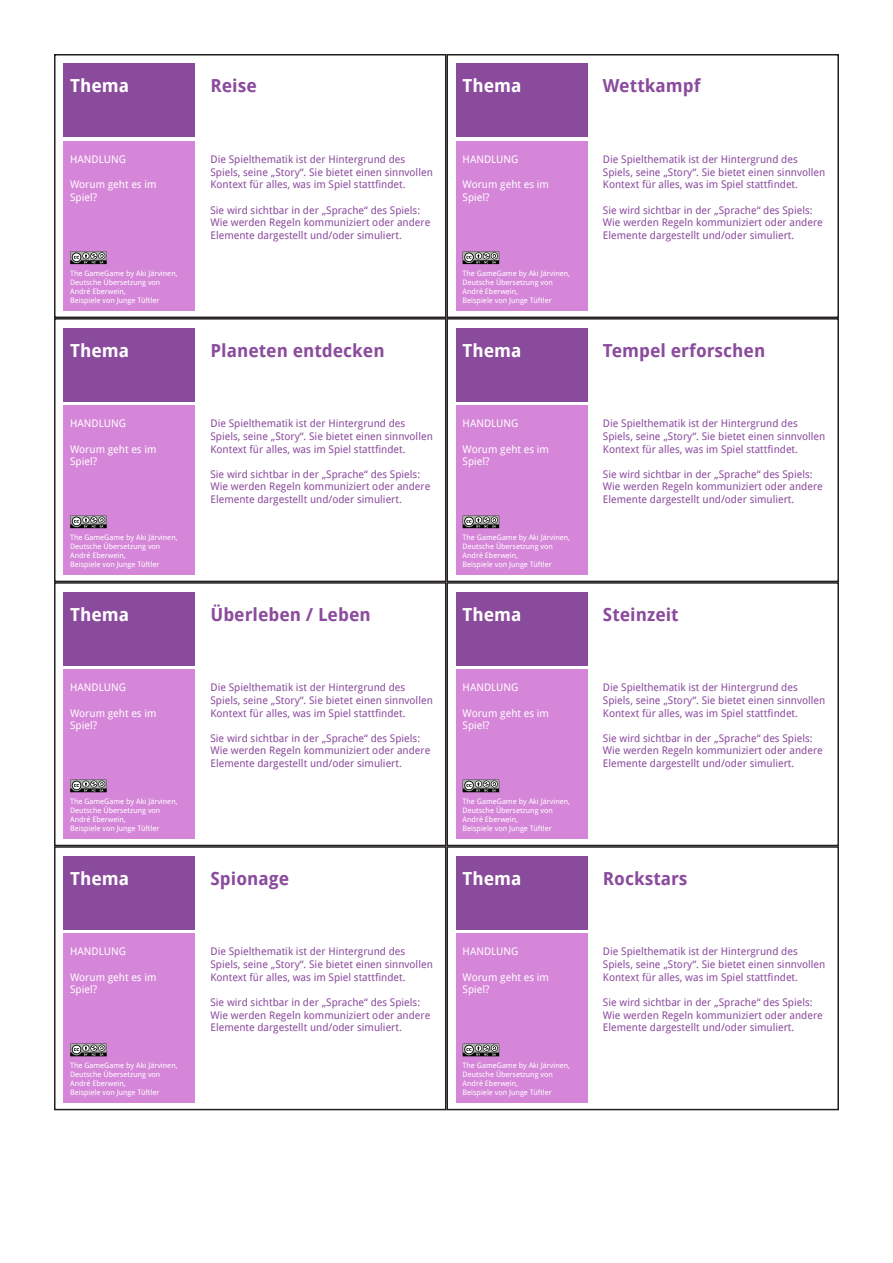
<style>
.page{position:relative;width:893px;height:1263px;background:#fff}
.page>*{position:absolute;margin:0;border:0;box-sizing:border-box;transform-origin:0 0}
.t1{font:700 18px "Droid Sans";color:#8b4b9d}
.t2{font:700 18px "Droid Sans";color:#fff}
.t3{font:10.5px/12.6px "Droid Sans";color:#8b4b9d}
.t4{font:10.5px/12.6px "Droid Sans";color:#fff}
.t5{font:7.5px/9px "Droid Sans";color:#fff}
</style>
<div class="page">
<div style="left:63px;top:63px;width:132px;height:74px;background:#8b4b9d"></div>
<div style="left:63px;top:328px;width:132px;height:73px;background:#8b4b9d"></div>
<div style="left:63px;top:592px;width:132px;height:74px;background:#8b4b9d"></div>
<div style="left:63px;top:856px;width:132px;height:74px;background:#8b4b9d"></div>
<div style="left:456px;top:63px;width:131px;height:74px;background:#8b4b9d"></div>
<div style="left:456px;top:328px;width:131px;height:73px;background:#8b4b9d"></div>
<div style="left:456px;top:592px;width:131px;height:74px;background:#8b4b9d"></div>
<div style="left:456px;top:856px;width:131px;height:74px;background:#8b4b9d"></div>
<div style="left:63px;top:141px;width:132px;height:169px;background:#d686d8"></div>
<div style="left:63px;top:405px;width:132px;height:169px;background:#d686d8"></div>
<div style="left:63px;top:669px;width:132px;height:169px;background:#d686d8"></div>
<div style="left:63px;top:933px;width:132px;height:170px;background:#d686d8"></div>
<div style="left:456px;top:141px;width:131px;height:169px;background:#d686d8"></div>
<div style="left:456px;top:405px;width:131px;height:169px;background:#d686d8"></div>
<div style="left:456px;top:669px;width:131px;height:169px;background:#d686d8"></div>
<div style="left:456px;top:933px;width:131px;height:170px;background:#d686d8"></div>
<div style="left:54px;top:54px;width:392px;height:264px;border:2px solid #231f20"></div>
<div style="left:54px;top:318px;width:392px;height:264px;border:2px solid #231f20"></div>
<div style="left:54px;top:582px;width:392px;height:264px;border:2px solid #231f20"></div>
<div style="left:54px;top:846px;width:392px;height:264px;border:2px solid #231f20"></div>
<div style="left:446px;top:54px;width:393px;height:264px;border:2px solid #231f20"></div>
<div style="left:446px;top:318px;width:393px;height:264px;border:2px solid #231f20"></div>
<div style="left:446px;top:582px;width:393px;height:264px;border:2px solid #231f20"></div>
<div style="left:446px;top:846px;width:393px;height:264px;border:2px solid #231f20"></div>
<svg style="left:70px;top:251px;width:37px;height:14px"></svg>
<svg style="left:70px;top:515px;width:37px;height:14px"></svg>
<svg style="left:70px;top:779px;width:37px;height:14px"></svg>
<svg style="left:70px;top:1043px;width:37px;height:14px"></svg>
<svg style="left:463px;top:251px;width:37px;height:14px"></svg>
<svg style="left:463px;top:515px;width:37px;height:14px"></svg>
<svg style="left:463px;top:779px;width:37px;height:14px"></svg>
<svg style="left:463px;top:1043px;width:37px;height:14px"></svg>
<h1 class="t2" style="left:70px;top:76px;width:60px">Thema</h1>
<h1 class="t1" style="left:210px;top:76px;width:48px">Reise</h1>
<h1 class="t2" style="left:463px;top:76px;width:60px">Thema</h1>
<h1 class="t1" style="left:603px;top:76px;width:99px">Wettkampf</h1>
<p class="t4" style="left:70px;top:153px;width:57px">HANDLUNG</p>
<p class="t4" style="left:70px;top:179px;width:88px">Worum geht es im<br>Spiel?</p>
<p class="t3" style="left:210px;top:153px;width:224px">Die Spielthematik ist der Hintergrund des<br>Spiels, seine „Story“. Sie bietet einen sinnvollen<br>Kontext für alles, was im Spiel stattfindet.</p>
<p class="t3" style="left:210px;top:204px;width:221px">Sie wird sichtbar in der „Sprache“ des Spiels:<br>Wie werden Regeln kommuniziert oder andere<br>Elemente dargestellt und/oder simuliert.</p>
<p class="t4" style="left:463px;top:153px;width:57px">HANDLUNG</p>
<p class="t4" style="left:463px;top:178px;width:88px">Worum geht es im<br>Spiel?</p>
<p class="t3" style="left:603px;top:153px;width:224px">Die Spielthematik ist der Hintergrund des<br>Spiels, seine „Story“. Sie bietet einen sinnvollen<br>Kontext für alles, was im Spiel stattfindet.</p>
<p class="t3" style="left:603px;top:204px;width:221px">Sie wird sichtbar in der „Sprache“ des Spiels:<br>Wie werden Regeln kommuniziert oder andere<br>Elemente dargestellt und/oder simuliert.</p>
<p class="t5" style="left:70px;top:269px;width:109px">The GameGame by Aki Järvinen,<br>Deutsche Übersetzung von<br>André Eberwein,<br>Beispiele von Junge Tüftler</p>
<p class="t5" style="left:463px;top:269px;width:109px">The GameGame by Aki Järvinen,<br>Deutsche Übersetzung von<br>André Eberwein,<br>Beispiele von Junge Tüftler</p>
<h1 class="t2" style="left:70px;top:340px;width:60px">Thema</h1>
<h1 class="t1" style="left:210px;top:340px;width:176px">Planeten entdecken</h1>
<h1 class="t2" style="left:463px;top:340px;width:60px">Thema</h1>
<h1 class="t1" style="left:603px;top:340px;width:164px">Tempel erforschen</h1>
<p class="t4" style="left:70px;top:417px;width:57px">HANDLUNG</p>
<p class="t4" style="left:70px;top:443px;width:88px">Worum geht es im<br>Spiel?</p>
<p class="t3" style="left:210px;top:417px;width:224px">Die Spielthematik ist der Hintergrund des<br>Spiels, seine „Story“. Sie bietet einen sinnvollen<br>Kontext für alles, was im Spiel stattfindet.</p>
<p class="t3" style="left:210px;top:468px;width:221px">Sie wird sichtbar in der „Sprache“ des Spiels:<br>Wie werden Regeln kommuniziert oder andere<br>Elemente dargestellt und/oder simuliert.</p>
<p class="t4" style="left:463px;top:417px;width:57px">HANDLUNG</p>
<p class="t4" style="left:463px;top:443px;width:88px">Worum geht es im<br>Spiel?</p>
<p class="t3" style="left:603px;top:417px;width:224px">Die Spielthematik ist der Hintergrund des<br>Spiels, seine „Story“. Sie bietet einen sinnvollen<br>Kontext für alles, was im Spiel stattfindet.</p>
<p class="t3" style="left:603px;top:468px;width:221px">Sie wird sichtbar in der „Sprache“ des Spiels:<br>Wie werden Regeln kommuniziert oder andere<br>Elemente dargestellt und/oder simuliert.</p>
<p class="t5" style="left:70px;top:533px;width:109px">The GameGame by Aki Järvinen,<br>Deutsche Übersetzung von<br>André Eberwein,<br>Beispiele von Junge Tüftler</p>
<p class="t5" style="left:463px;top:533px;width:109px">The GameGame by Aki Järvinen,<br>Deutsche Übersetzung von<br>André Eberwein,<br>Beispiele von Junge Tüftler</p>
<h1 class="t2" style="left:70px;top:604px;width:60px">Thema</h1>
<h1 class="t1" style="left:210px;top:604px;width:162px">Überleben / Leben</h1>
<h1 class="t2" style="left:463px;top:604px;width:60px">Thema</h1>
<h1 class="t1" style="left:603px;top:604px;width:77px">Steinzeit</h1>
<p class="t4" style="left:70px;top:681px;width:57px">HANDLUNG</p>
<p class="t4" style="left:70px;top:707px;width:88px">Worum geht es im<br>Spiel?</p>
<p class="t3" style="left:210px;top:681px;width:224px">Die Spielthematik ist der Hintergrund des<br>Spiels, seine „Story“. Sie bietet einen sinnvollen<br>Kontext für alles, was im Spiel stattfindet.</p>
<p class="t3" style="left:210px;top:732px;width:221px">Sie wird sichtbar in der „Sprache“ des Spiels:<br>Wie werden Regeln kommuniziert oder andere<br>Elemente dargestellt und/oder simuliert.</p>
<p class="t4" style="left:463px;top:681px;width:57px">HANDLUNG</p>
<p class="t4" style="left:463px;top:707px;width:88px">Worum geht es im<br>Spiel?</p>
<p class="t3" style="left:603px;top:681px;width:224px">Die Spielthematik ist der Hintergrund des<br>Spiels, seine „Story“. Sie bietet einen sinnvollen<br>Kontext für alles, was im Spiel stattfindet.</p>
<p class="t3" style="left:603px;top:732px;width:221px">Sie wird sichtbar in der „Sprache“ des Spiels:<br>Wie werden Regeln kommuniziert oder andere<br>Elemente dargestellt und/oder simuliert.</p>
<p class="t5" style="left:70px;top:797px;width:109px">The GameGame by Aki Järvinen,<br>Deutsche Übersetzung von<br>André Eberwein,<br>Beispiele von Junge Tüftler</p>
<p class="t5" style="left:463px;top:797px;width:109px">The GameGame by Aki Järvinen,<br>Deutsche Übersetzung von<br>André Eberwein,<br>Beispiele von Junge Tüftler</p>
<h1 class="t2" style="left:70px;top:868px;width:60px">Thema</h1>
<h1 class="t1" style="left:210px;top:868px;width:80px">Spionage</h1>
<h1 class="t2" style="left:463px;top:868px;width:60px">Thema</h1>
<h1 class="t1" style="left:603px;top:868px;width:86px">Rockstars</h1>
<p class="t4" style="left:70px;top:945px;width:57px">HANDLUNG</p>
<p class="t4" style="left:70px;top:971px;width:88px">Worum geht es im<br>Spiel?</p>
<p class="t3" style="left:210px;top:945px;width:224px">Die Spielthematik ist der Hintergrund des<br>Spiels, seine „Story“. Sie bietet einen sinnvollen<br>Kontext für alles, was im Spiel stattfindet.</p>
<p class="t3" style="left:210px;top:996px;width:221px">Sie wird sichtbar in der „Sprache“ des Spiels:<br>Wie werden Regeln kommuniziert oder andere<br>Elemente dargestellt und/oder simuliert.</p>
<p class="t4" style="left:463px;top:945px;width:57px">HANDLUNG</p>
<p class="t4" style="left:463px;top:971px;width:88px">Worum geht es im<br>Spiel?</p>
<p class="t3" style="left:603px;top:945px;width:224px">Die Spielthematik ist der Hintergrund des<br>Spiels, seine „Story“. Sie bietet einen sinnvollen<br>Kontext für alles, was im Spiel stattfindet.</p>
<p class="t3" style="left:603px;top:996px;width:221px">Sie wird sichtbar in der „Sprache“ des Spiels:<br>Wie werden Regeln kommuniziert oder andere<br>Elemente dargestellt und/oder simuliert.</p>
<p class="t5" style="left:70px;top:1061px;width:109px">The GameGame by Aki Järvinen,<br>Deutsche Übersetzung von<br>André Eberwein,<br>Beispiele von Junge Tüftler</p>
<p class="t5" style="left:463px;top:1061px;width:109px">The GameGame by Aki Järvinen,<br>Deutsche Übersetzung von<br>André Eberwein,<br>Beispiele von Junge Tüftler</p>
</div>
